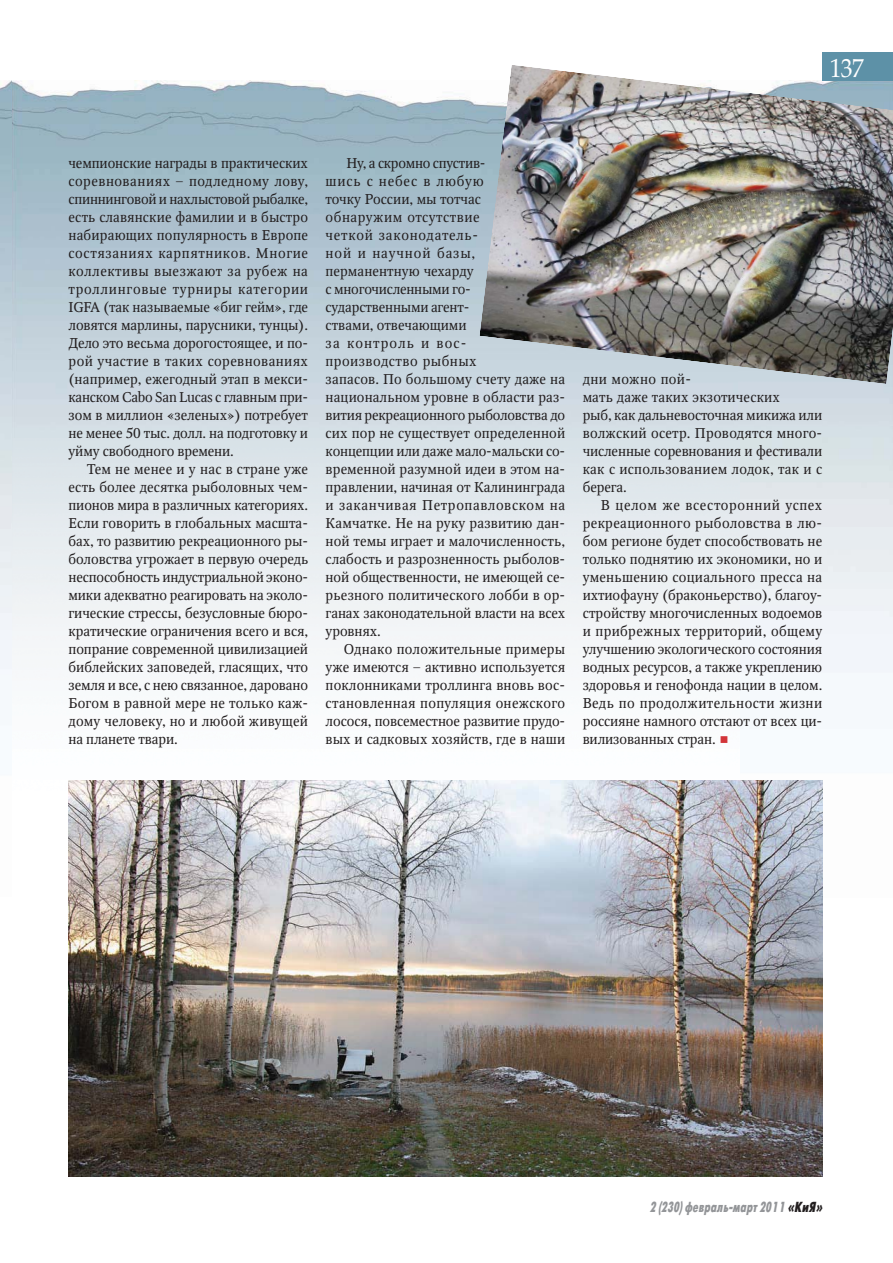
<style>
.page{position:relative;width:893px;height:1263px;background:#fff}
.page>*{position:absolute;margin:0;border:0;box-sizing:border-box;transform-origin:0 0}
.t1{font:26.25px "Palatino Linotype";color:#fff;scale:.9 1}
.t2{font:italic 14.55px "Futuris X Cond C";color:#939598;scale:.9 1}
.t3{font:14.1px/18px "Octava C";letter-spacing:.005em;color:#231f20;text-align:justify}
.s1{color:#d23439}
.s2{color:#231f20}
</style>
<div class="page">
<img style="left:12px;top:81px;width:881px;height:1096px">
<div style="left:822px;top:52px;width:70px;height:29px;background:#5d91a7"></div>
<img style="left:479px;top:65px;width:414px;height:319px">
<img style="left:69px;top:780px;width:753px;height:396px">
<h1 class="t1" style="left:830px;top:53px;width:40px">137</h1>
<p class="t3" style="left:69px;top:155px;width:241px">чемпионские награды в практических соревнованиях – подледному лову, спиннинговой и нахлыстовой рыбалке, есть славянские фамилии и в быстро набирающих популярность в Европе состязаниях карпятников. Многие коллективы выезжают за рубеж на троллинговые турниры категории IGFA (так называемые «биг гейм», где ловятся марлины, парусники, тунцы).<br>Дело это весьма дорогостоящее, и по&shy;рой участие в таких соревнованиях (например, ежегодный этап в мекси&shy;канском Cabo San Lucas с главным при&shy;зом в миллион «зеленых») потребует не менее 50 тыс. долл. на подготовку и уйму свободного времени.</p>
<p class="t3" style="left:69px;top:461px;width:241px;text-indent:18px">Тем не менее и у нас в стране уже есть более десятка рыболовных чем&shy;пионов мира в различных категориях.<br>Если говорить в глобальных масшта&shy;бах, то развитию рекреационного ры&shy;боловства угрожает в первую очередь неспособность индустриальной эконо&shy;мики адекватно реагировать на эколо&shy;гические стрессы, безусловные бюро&shy;кратические ограничения всего и вся, попрание современной цивилизацией библейских заповедей, гласящих, что земля и все, с нею связанное, даровано Богом в равной мере не только каж&shy;дому человеку, но и любой живущей на планете твари.</p>
<p class="t3" style="left:326px;top:155px;width:241px;text-align:left;text-indent:21px">Ну, а скромно спустив-<br>шись с небес в любую<br>точку России, мы тотчас<br>обнаружим отсутствие<br>четкой законодатель-<br>ной и научной базы, перманентную чехарду<br>с многочисленными го&shy;сударственными агент-<br>ствами, отвечающими<br>за контроль и вос-<br>производство рыбных<br>запасов. По большому счету даже на национальном уровне в области раз&shy;вития рекреационного рыболовства до сих пор не существует определенной концепции или даже мало-мальски со&shy;временной разумной идеи в этом на&shy;правлении, начиная от Калининграда и заканчивая Петропавловском на<br>Камчатке. Не на руку развитию дан&shy;ной темы играет и малочисленность, слабость и разрозненность рыболов&shy;ной общественности, не имеющей се&shy;рьезного политического лобби в ор&shy;ганах законодательной власти на всех уровнях.</p>
<p class="t3" style="left:326px;top:641px;width:241px;text-indent:18px">Однако положительные примеры уже имеются – активно используется поклонниками троллинга вновь вос&shy;становленная популяция онежского лосося, повсеместное развитие прудо&shy;вых и садковых хозяйств, где в наши</p>
<p class="t3" style="left:583px;top:371px;width:241px;text-align:left">дни можно пой-<br>мать даже таких экзотических<br>рыб, как дальневосточная микижа или волжский осетр. Проводятся много&shy;численные соревнования и фестивали как с использованием лодок, так и с берега.</p>
<p class="t3" style="left:583px;top:497px;width:241px;text-indent:18px">В целом же всесторонний успех рекреационного рыболовства в лю&shy;бом регионе будет способствовать не только поднятию их экономики, но и уменьшению социального пресса на ихтиофауну (браконьерство), благоу&shy;стройству многочисленных водоемов и прибрежных территорий, общему улучшению экологического состояния водных ресурсов, а также укреплению здоровья и генофонда нации в целом.<br>Ведь по продолжительности жизни россияне намного отстают от всех ци&shy;вилизованных стран. <span class="s1">▪</span></p>
<p class="t2" style="left:650px;top:1199px;width:196px">2 (230)февраль-март2011 <span class="s2">«КиЯ»</span></p>
</div>
